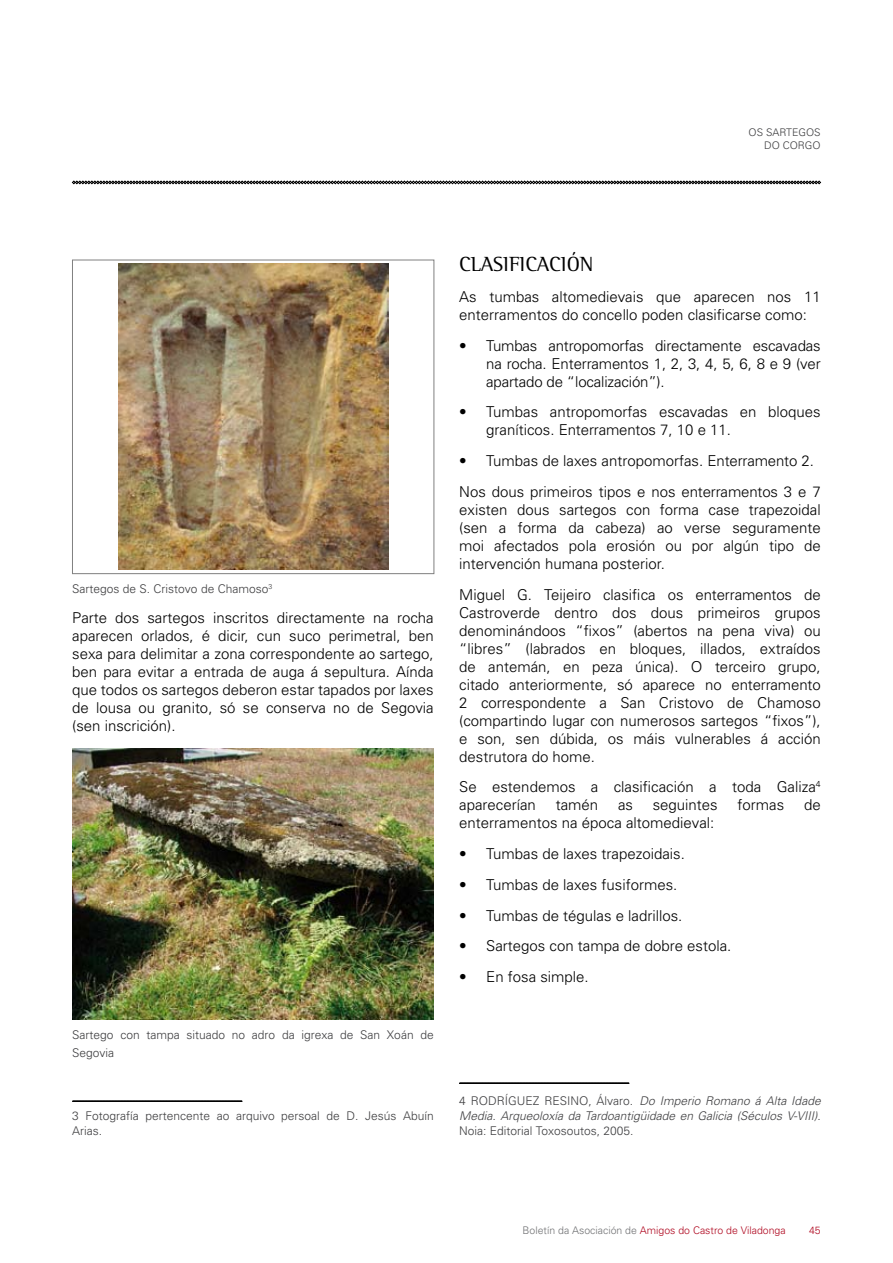
<style>
.page{position:relative;width:893px;height:1263px;background:#fff}
.page>*{position:absolute;margin:0;border:0;box-sizing:border-box;transform-origin:0 0}
.t1{font:21px "Rotis Semi Serif";color:#000}
.t2{font:300 15px/18px "Univers";color:#000;text-align:justify}
.t3{font:300 12px/18px "Univers";color:#3e3e40}
.t4{font:italic 300 12px/15px "Univers";color:#3e3e40;text-align:justify}
.t5{font:300 10.5px "Univers";color:#af071f}
.t6{font:300 10.5px/12.8px "Univers";color:#3e3e40;text-align:right}
.s1{font-style:normal}
.s2{color:#707173}
</style>
<div class="page">
<svg style="left:72px;top:181px;width:749px;height:3px;background:#424242"></svg>
<img style="left:119px;top:264px;width:270px;height:306px">
<div style="left:72px;top:260px;width:362px;height:314px;border:1px solid #808080"></div>
<img style="left:72px;top:749px;width:362px;height:271px">
<svg style="left:72px;top:1100px;width:171px;height:2px"></svg>
<svg style="left:459px;top:1082px;width:170px;height:2px"></svg>
<p class="t6" style="left:748px;top:126px;width:74px">OS SARTEGOS<br>DO CORGO</p>
<p class="t3" style="left:72px;top:579px;width:201px">Sartegos de S. Cristovo de Chamoso<sup>3</sup></p>
<p class="t2" style="left:72px;top:609px;width:363px">Parte dos sartegos inscritos directamente na rocha aparecen orlados, é dicir, cun suco perimetral, ben sexa para delimitar a zona correspondente ao sartego, ben para evitar a entrada de auga á sepultura. Aínda que todos os sartegos deberon estar tapados por laxes de lousa ou granito, só se conserva no de Segovia (sen inscrición).</p>
<p class="t3" style="left:72px;top:1025px;width:363px">Sartego con tampa situado no adro da igrexa de San Xoán de<br>Segovia</p>
<p class="t3" style="left:72px;top:1108px;width:363px;line-height:15px">3 Fotografía pertencente ao arquivo persoal de D. Jesús Abuín<br>Arias.</p>
<h1 class="t1" style="left:459px;top:252px;width:136px">CLASIFICACIÓN</h1>
<p class="t2" style="left:459px;top:287px;width:363px">As tumbas altomedievais que aparecen nos 11 enterramentos do concello poden clasificarse como:</p>
<p class="t2" style="left:486px;top:336px;width:336px;text-indent:-27px">• Tumbas antropomorfas directamente escavadas na rocha. Enterramentos 1, 2, 3, 4, 5, 6, 8 e 9 (ver apartado de “localización”).</p>
<p class="t2" style="left:486px;top:403px;width:336px;text-indent:-27px">• Tumbas antropomorfas escavadas en bloques graníticos. Enterramentos 7, 10 e 11.</p>
<p class="t2" style="left:459px;top:445px;width:363px;line-height:30.8px">• Tumbas de laxes antropomorfas. Enterramento 2.<br>Nos dous primeiros tipos e nos enterramentos 3 e 7</p>
<p class="t2" style="left:459px;top:500px;width:363px">existen dous sartegos con forma case trapezoidal (sen a forma da cabeza) ao verse seguramente moi afectados pola erosión ou por algún tipo de intervención humana posterior.</p>
<p class="t2" style="left:459px;top:585px;width:363px">Miguel G. Teijeiro clasifica os enterramentos de Castroverde dentro dos dous primeiros grupos denominándoos “fixos” (abertos na pena viva) ou “libres” (labrados en bloques, illados, extraídos de antemán, en peza única). O terceiro grupo, citado anteriormente, só aparece no enterramento 2 correspondente a San Cristovo de Chamoso (compartindo lugar con numerosos sartegos “fixos”), e son, sen dúbida, os máis vulnerables á acción destrutora do home.</p>
<p class="t2" style="left:459px;top:778px;width:363px">Se estendemos a clasificación a toda Galiza<sup>4 </sup>aparecerían</p>
<p class="t2" style="left:556px;top:796px;width:44px">tamén</p>
<p class="t2" style="left:618px;top:796px;width:16px">as</p>
<p class="t2" style="left:653px;top:796px;width:67px">seguintes</p>
<p class="t2" style="left:738px;top:796px;width:48px">formas</p>
<p class="t2" style="left:804px;top:796px;width:18px">de</p>
<p class="t2" style="left:459px;top:814px;width:257px">enterramentos na época altomedieval:</p>
<p class="t2" style="left:459px;top:844px;width:227px">• Tumbas de laxes trapezoidais.</p>
<p class="t2" style="left:459px;top:875px;width:220px">• Tumbas de laxes fusiformes.</p>
<p class="t2" style="left:459px;top:906px;width:225px">• Tumbas de tégulas e ladrillos.</p>
<p class="t2" style="left:459px;top:937px;width:274px">• Sartegos con tampa de dobre estola.</p>
<p class="t2" style="left:459px;top:967px;width:131px">• En fosa simple.</p>
<p class="t4" style="left:459px;top:1093px;width:363px"><span class="s1">4 RODRÍGUEZ RESINO, Álvaro.</span> Do Imperio Romano á Alta Idade Media. Arqueoloxía da Tardoantigüidade en Galicia (Séculos V-VIII)<span class="s1">.<br>Noia: Editorial Toxosoutos, 2005.</span></p>
<p class="t5" style="left:523px;top:1223px;width:264px"><span class="s2">Boletín da Asociación de</span> Amigos do Castro de Viladonga</p>
<p class="t5" style="left:809px;top:1223px;width:13px">45</p>
</div>
